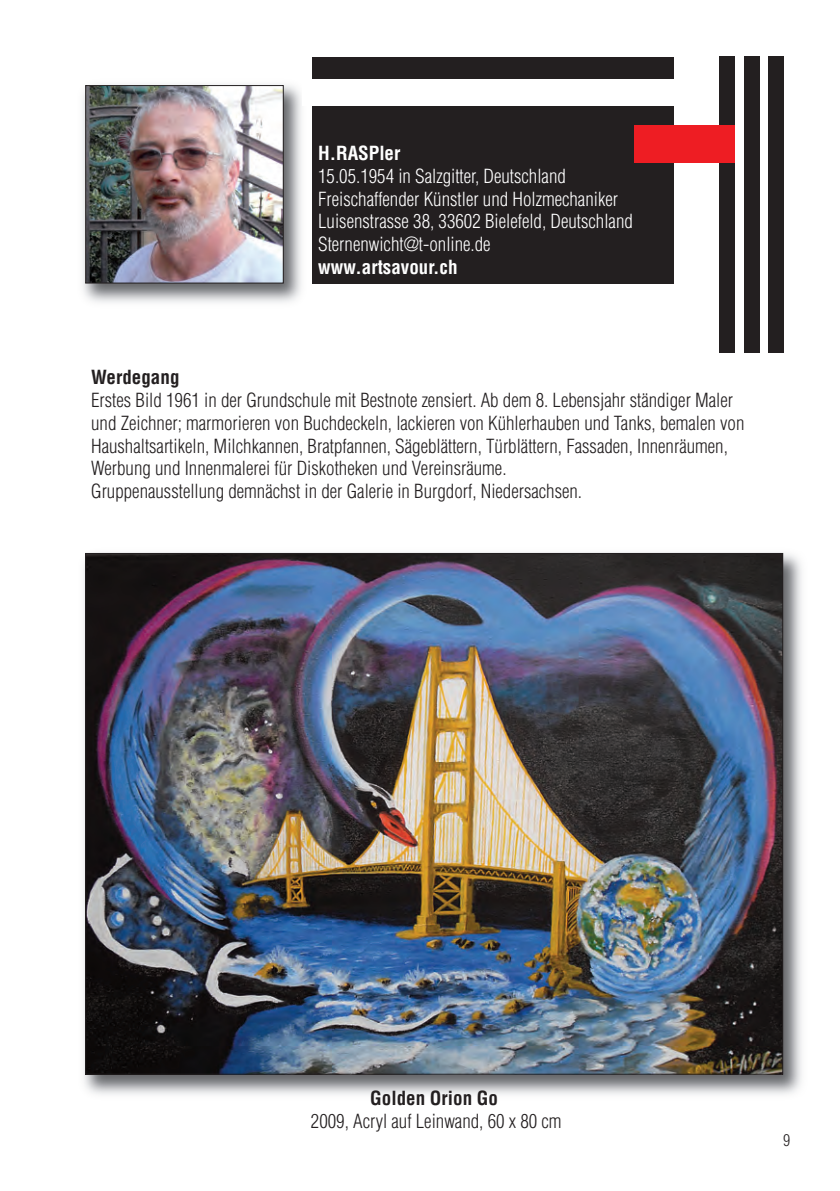
<style>
.page{position:relative;width:840px;height:1191px;background:#fff}
.page>*{position:absolute;margin:0;border:0;box-sizing:border-box;transform-origin:0 0}
.t1{font:300 condensed 19px/22.8px "Helvetica";color:#231f20}
.t2{font:300 condensed 19px/22.8px "Helvetica";color:#fff}
.t3{font:700 condensed 19px "Helvetica";color:#fff}
.t4{font:700 condensed 19px "Helvetica";color:#231f20}
.t5{font:300 condensed 16px "Helvetica";color:#231f20}
</style>
<div class="page">
<div style="left:767px;top:57px;width:15px;height:308px;background:#231f20"></div>
<div style="left:743px;top:57px;width:15px;height:308px;background:#231f20"></div>
<div style="left:719px;top:57px;width:15px;height:308px;background:#231f20"></div>
<img style="left:82px;top:84px;width:220px;height:219px">
<img style="left:87px;top:87px;width:194px;height:194px">
<div style="left:85px;top:85px;width:198px;height:198px;border:1px solid #231f20"></div>
<img style="left:83px;top:552px;width:719px;height:543px">
<img style="left:87px;top:555px;width:693px;height:517px">
<div style="left:312px;top:57px;width:361px;height:226px;background:#231f20"></div>
<div style="left:85px;top:353px;width:697px;height:188px;background:#fff"></div>
<div style="left:302px;top:79px;width:389px;height:27px;background:#fff"></div>
<div style="left:633px;top:125px;width:101px;height:37px;background:#ee1d23"></div>
<p class="t3" style="left:318px;top:142px;width:84px">H.RASPler</p>
<p class="t2" style="left:318px;top:165px;width:316px">15.05.1954 in Salzgitter, Deutschland Freischaffender Künstler und Holzmechaniker Luisenstrasse 38, 33602 Bielefeld, Deutschland Sternenwicht@t-online.de</p>
<p class="t3" style="left:318px;top:256px;width:141px">www.artsavour.ch</p>
<p class="t4" style="left:91px;top:366px;width:90px">Werdegang</p>
<p class="t1" style="left:91px;top:389px;width:654px">Erstes Bild 1961 in der Grundschule mit Bestnote zensiert. Ab dem 8. Lebensjahr ständiger Maler und Zeichner; marmorieren von Buchdeckeln, lackieren von Kühlerhauben und Tanks, bemalen von Haushaltsartikeln, Milchkannen, Bratpfannen, Sägeblättern, Türblättern, Fassaden, Innenräumen, Werbung und Innenmalerei für Diskotheken und Vereinsräume.<br>Gruppenausstellung demnächst in der Galerie in Burgdorf, Niedersachsen.</p>
<p class="t4" style="left:370px;top:1087px;width:129px">Golden Orion Go</p>
<p class="t1" style="left:311px;top:1110px;width:252px">2009, Acryl auf Leinwand, 60 x 80 cm</p>
<p class="t5" style="left:782px;top:1131px;width:9px">9</p>
</div>
